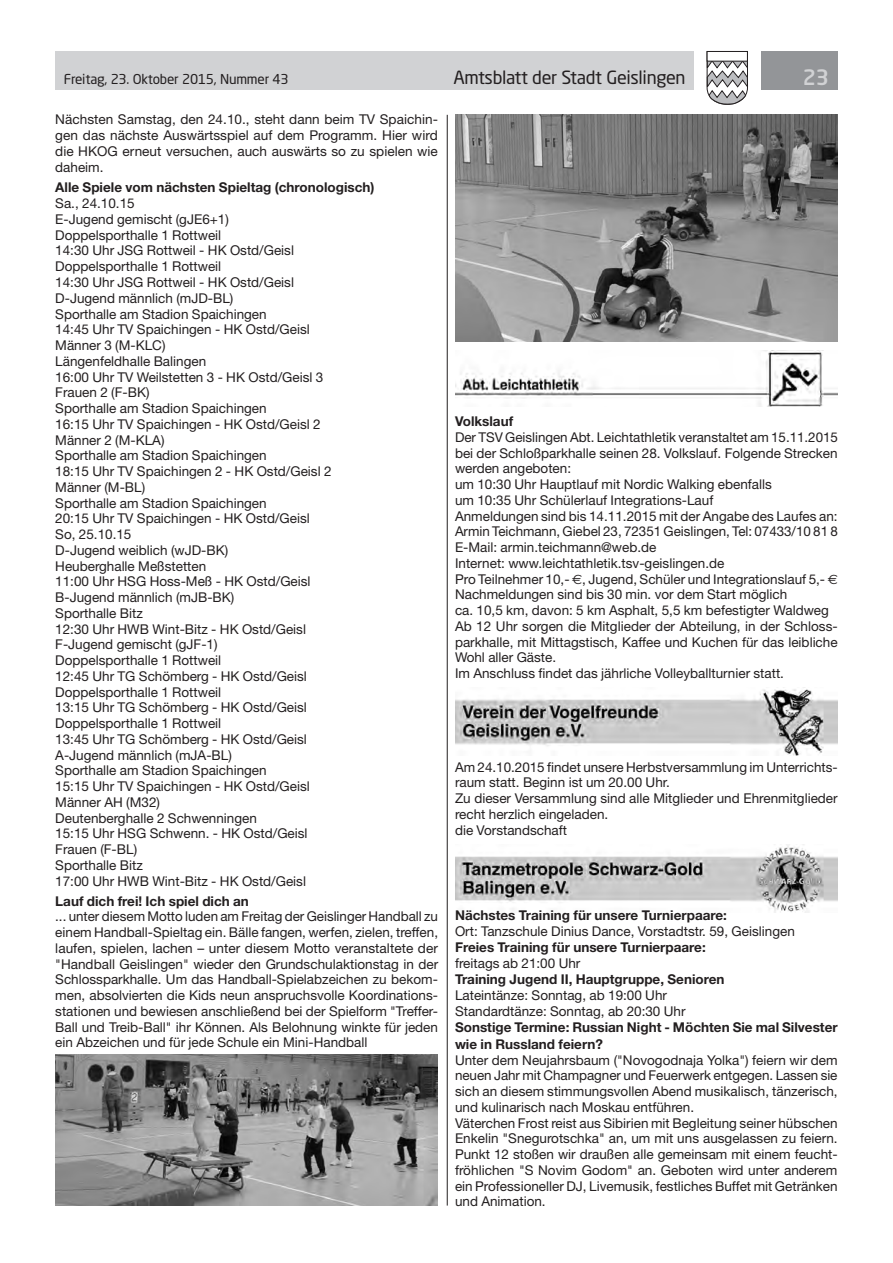
<style>
.page{position:relative;width:893px;height:1263px;background:#fff}
.page>*{position:absolute;margin:0;border:0;box-sizing:border-box;transform-origin:0 0}
.t1{font:500 21px "Neo Sans Std";color:#d1d2d4}
.t2{font:18px "Neo Sans Std";letter-spacing:-.02em;color:#231f20}
.t3{font:13.5px/15.8px "Helvetica Neue LT Std";color:#231f20}
.t4{font:700 13.5px/16.5px "Helvetica Neue LT Std";color:#231f20}
.t5{font:13.5px "Neo Sans Std";letter-spacing:-.015em;color:#231f20}
.s1{font-family:"Euro Sans"}
</style>
<div class="page">
<div style="left:55px;top:51px;width:639px;height:38px;background:#d1d2d4"></div>
<div style="left:761px;top:51px;width:77px;height:38px;background:#939598"></div>
<svg style="left:706px;top:51px;width:42px;height:54px"></svg>
<div style="left:707px;top:51px;width:41px;height:10px;background:#fff;border:1px solid #231f20"></div>
<hr style="left:447px;top:115px;width:1px;height:1090px;background:#231f20">
<img style="left:55px;top:1055px;width:383px;height:150px">
<img style="left:455px;top:115px;width:383px;height:226px">
<img style="left:455px;top:351px;width:383px;height:55px">
<img style="left:455px;top:689px;width:383px;height:67px">
<img style="left:455px;top:844px;width:383px;height:68px">
<p class="t5" style="left:64px;top:71px;width:226px">Freitag, 23. Oktober 2015, Nummer 43</p>
<h2 class="t2" style="left:453px;top:66px;width:234px">Amtsblatt der Stadt Geislingen</h2>
<h1 class="t1" style="left:803px;top:64px;width:28px">23</h1>
<p class="t3" style="left:55px;top:112px;width:384px;text-align:justify">Nächsten Samstag, den 24.10., steht dann beim TV Spaichin&shy;gen das nächste Auswärtsspiel auf dem Programm. Hier wird die HKOG erneut versuchen, auch auswärts so zu spielen wie daheim.</p>
<p class="t4" style="left:55px;top:179px;width:321px">Alle Spiele vom nächsten Spieltag (chronologisch)</p>
<p class="t3" style="left:55px;top:195px;width:278px">Sa., 24.10.15<br>E-Jugend gemischt (gJE6+1)<br>Doppelsporthalle 1 Rottweil<br>14:30 Uhr JSG Rottweil - HK Ostd/Geisl<br>Doppelsporthalle 1 Rottweil<br>14:30 Uhr JSG Rottweil - HK Ostd/Geisl<br>D-Jugend männlich (mJD-BL)<br>Sporthalle am Stadion Spaichingen<br>14:45 Uhr TV Spaichingen - HK Ostd/Geisl<br>Männer 3 (M-KLC)<br>Längenfeldhalle Balingen<br>16:00 Uhr TV Weilstetten 3 - HK Ostd/Geisl 3<br>Frauen 2 (F-BK)<br>Sporthalle am Stadion Spaichingen<br>16:15 Uhr TV Spaichingen - HK Ostd/Geisl 2<br>Männer 2 (M-KLA)<br>Sporthalle am Stadion Spaichingen<br>18:15 Uhr TV Spaichingen 2 - HK Ostd/Geisl 2<br>Männer (M-BL)<br>Sporthalle am Stadion Spaichingen<br>20:15 Uhr TV Spaichingen - HK Ostd/Geisl<br>So, 25.10.15<br>D-Jugend weiblich (wJD-BK)<br>Heuberghalle Meßstetten<br>11:00 Uhr HSG Hoss-Meß - HK Ostd/Geisl<br>B-Jugend männlich (mJB-BK)<br>Sporthalle Bitz<br>12:30 Uhr HWB Wint-Bitz - HK Ostd/Geisl<br>F-Jugend gemischt (gJF-1)<br>Doppelsporthalle 1 Rottweil<br>12:45 Uhr TG Schömberg - HK Ostd/Geisl<br>Doppelsporthalle 1 Rottweil<br>13:15 Uhr TG Schömberg - HK Ostd/Geisl<br>Doppelsporthalle 1 Rottweil<br>13:45 Uhr TG Schömberg - HK Ostd/Geisl<br>A-Jugend männlich (mJA-BL)<br>Sporthalle am Stadion Spaichingen<br>15:15 Uhr TV Spaichingen - HK Ostd/Geisl<br>Männer AH (M32)<br>Deutenberghalle 2 Schwenningen<br>15:15 Uhr HSG Schwenn. - HK Ostd/Geisl<br>Frauen (F-BL)<br>Sporthalle Bitz<br>17:00 Uhr HWB Wint-Bitz - HK Ostd/Geisl</p>
<p class="t4" style="left:55px;top:892px;width:195px">Lauf dich frei! Ich spiel dich an</p>
<p class="t3" style="left:55px;top:908px;width:384px;text-align:justify">... unter diesem Motto luden am Freitag der Geislinger Handball zu einem Handball-Spieltag ein. Bälle fangen, werfen, zielen, treffen, laufen, spielen, lachen – unter diesem Motto veranstaltete der "Handball Geislingen" wieder den Grundschulaktionstag in der Schlossparkhalle. Um das Handball-Spielabzeichen zu bekom&shy;men, absolvierten die Kids neun anspruchsvolle Koordinations&shy;stationen und bewiesen anschließend bei der Spielform "Treffer-Ball und Treib-Ball" ihr Können. Als Belohnung winkte für jeden ein Abzeichen und für jede Schule ein Mini-Handball</p>
<p class="t4" style="left:455px;top:413px;width:60px">Volkslauf</p>
<p class="t3" style="left:455px;top:429px;width:384px">Der TSV Geislingen Abt. Leichtathletik veranstaltet am 15.11.2015 bei der Schloßparkhalle seinen 28. Volkslauf. Folgende Strecken werden angeboten:<br>um 10:30 Uhr Hauptlauf mit Nordic Walking ebenfalls<br>um 10:35 Uhr Schülerlauf Integrations-Lauf<br>Anmeldungen sind bis 14.11.2015 mit der Angabe des Laufes an:<br>Armin Teichmann, Giebel 23, 72351 Geislingen, Tel: 07433/10 81 8<br>E-Mail: armin.teichmann@web.de<br>Internet: www.leichtathletik.tsv-geislingen.de<br>Pro Teilnehmer 10,- <span class="s1">?</span>, Jugend, Schüler und Integrationslauf 5,- <span class="s1">?<br></span>Nachmeldungen sind bis 30 min. vor dem Start möglich<br>ca. 10,5 km, davon: 5 km Asphalt, 5,5 km befestigter Waldweg Ab 12 Uhr sorgen die Mitglieder der Abteilung, in der Schloss&shy;parkhalle, mit Mittagstisch, Kaffee und Kuchen für das leibliche Wohl aller Gäste.<br>Im Anschluss findet das jährliche Volleyballturnier statt.</p>
<p class="t3" style="left:455px;top:759px;width:384px">Am 24.10.2015 findet unsere Herbstversammlung im Unterrichts&shy;raum statt. Beginn ist um 20.00 Uhr.<br>Zu dieser Versammlung sind alle Mitglieder und Ehrenmitglieder recht herzlich eingeladen.<br>die Vorstandschaft</p>
<p class="t4" style="left:455px;top:906px;width:274px">Nächstes Training für unsere Turnierpaare:</p>
<p class="t3" style="left:455px;top:923px;width:341px">Ort: Tanzschule Dinius Dance, Vorstadtstr. 59, Geislingen</p>
<p class="t4" style="left:455px;top:939px;width:252px">Freies Training für unsere Turnierpaare:</p>
<p class="t3" style="left:455px;top:955px;width:127px">freitags ab 21:00 Uhr</p>
<p class="t4" style="left:455px;top:971px;width:271px">Training Jugend II, Hauptgruppe, Senioren</p>
<p class="t3" style="left:455px;top:987px;width:232px">Lateintänze: Sonntag, ab 19:00 Uhr<br>Standardtänze: Sonntag, ab 20:30 Uhr</p>
<p class="t4" style="left:455px;top:1019px;width:384px">Sonstige Termine: Russian Night - Möchten Sie mal Silvester wie in Russland feiern?</p>
<p class="t3" style="left:455px;top:1052px;width:384px">Unter dem Neujahrsbaum ("Novogodnaja Yolka") feiern wir dem neuen Jahr mit Champagner und Feuerwerk entgegen. Lassen sie sich an diesem stimmungsvollen Abend musikalisch, tänzerisch, und kulinarisch nach Moskau entführen.<br>Väterchen Frost reist aus Sibirien mit Begleitung seiner hübschen Enkelin "Snegurotschka" an, um mit uns ausgelassen zu feiern.<br>Punkt 12 stoßen wir draußen alle gemeinsam mit einem feucht&shy;fröhlichen "S Novim Godom" an. Geboten wird unter anderem ein Professioneller DJ, Livemusik, festliches Buffet mit Getränken und Animation.</p>
</div>
